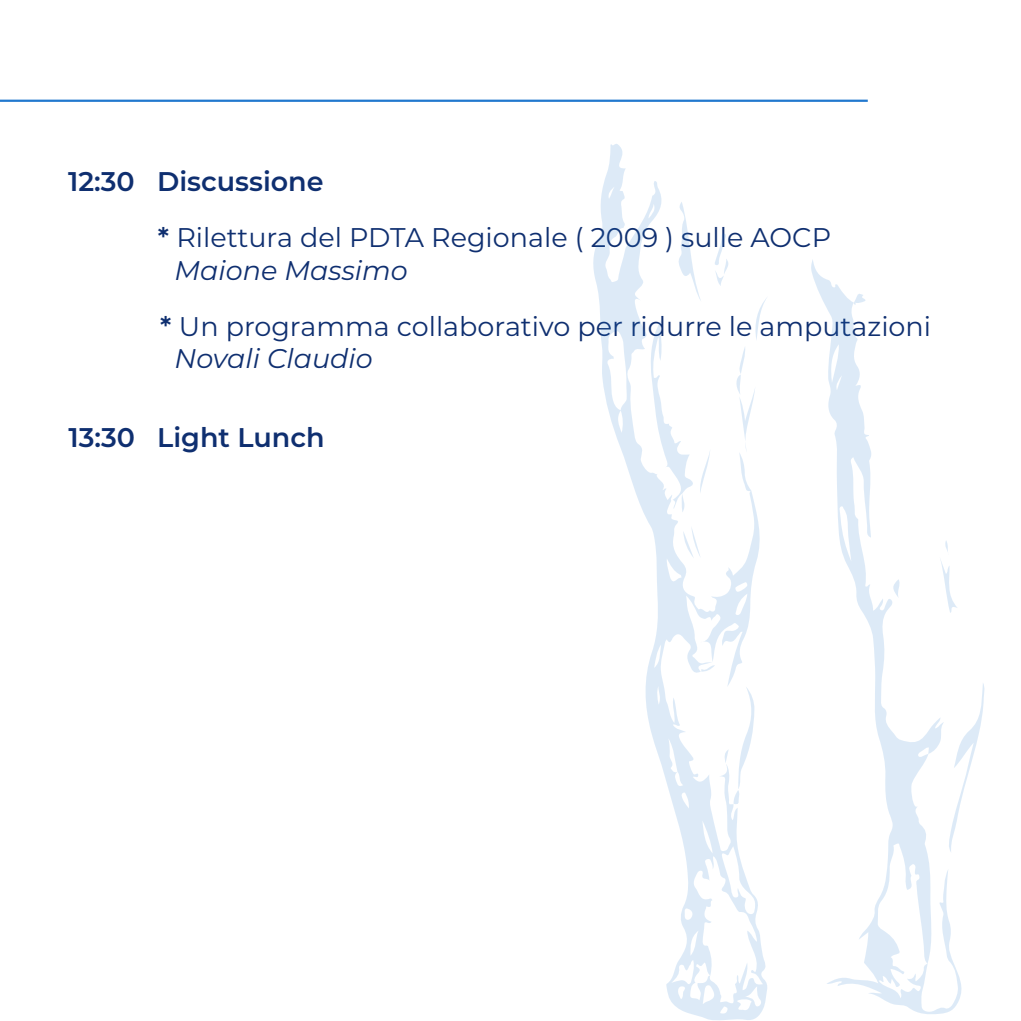
<style>
.page{position:relative;width:1021px;height:1021px;background:#fff}
.page>*{position:absolute;margin:0;border:0;box-sizing:border-box;transform-origin:0 0}
.t1{font:27px/56.2px "Montserrat";color:#0f2f70}
.t2{font:600 27px "Montserrat";color:#0f2f70}
.t3{font:italic 27px "Montserrat";color:#0f2f70}
.s1{font-weight:600}
.s2{font-style:italic}
</style>
<div class="page">
<hr style="left:0;top:100px;width:867px;height:2px;background:#2178ce">
<svg style="left:593px;top:144px;width:174px;height:876px"></svg>
<svg style="left:811px;top:260px;width:150px;height:754px"></svg>
<svg style="left:948px;top:682px;width:36px;height:170px"></svg>
<svg style="left:678px;top:201px;width:23px;height:101px"></svg>
<svg style="left:700px;top:449px;width:10px;height:44px"></svg>
<svg style="left:893px;top:579px;width:6px;height:19px"></svg>
<svg style="left:683px;top:526px;width:17px;height:32px"></svg>
<svg style="left:736px;top:296px;width:31px;height:195px"></svg>
<svg style="left:650px;top:320px;width:43px;height:192px"></svg>
<svg style="left:939px;top:540px;width:18px;height:72px"></svg>
<svg style="left:714px;top:233px;width:14px;height:53px"></svg>
<svg style="left:701px;top:665px;width:14px;height:6px"></svg>
<svg style="left:724px;top:686px;width:30px;height:118px"></svg>
<svg style="left:853px;top:294px;width:12px;height:11px"></svg>
<p class="t1" style="left:158px;top:152px;width:675px;text-indent:-89px"><span class="s1">12:30 Discussione<br>*</span> Rilettura del PDTA Regionale ( 2009 ) sulle AOCP</p>
<p class="t1" style="left:160px;top:241px;width:772px;text-indent:14px"><span class="s2">Maione Massimo<br></span><span class="s1">*</span> Un programma collaborativo per ridurre le amputazioni</p>
<p class="t3" style="left:174px;top:340px;width:200px">Novali Claudio</p>
<p class="t2" style="left:68px;top:418px;width:258px">13:30 Light Lunch</p>
</div>
